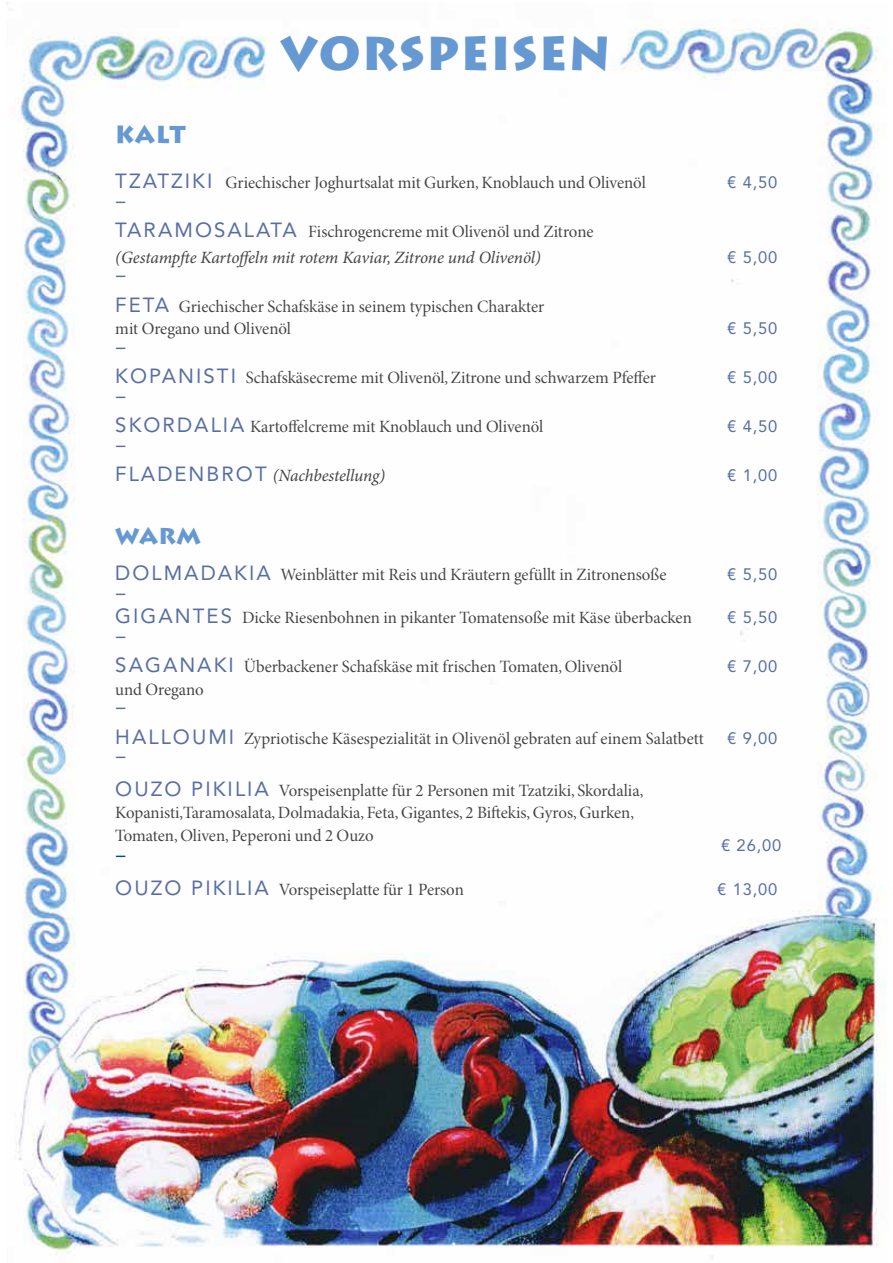
<style>
.page{position:relative;width:893px;height:1263px;background:#fff}
.page>*{position:absolute;margin:0;border:0;box-sizing:border-box;transform-origin:0 0}
.t1{font:900 46.5px "Austere Black S Si";letter-spacing:.025em;color:#6699d2}
.t2{font:900 24px "Austere Black S Si";color:#6699d2}
.t3{font:22.5px "Cambria";color:#586ea3}
.t4{font:900 22.5px "Austere Black S Si";color:#6699d2}
.t5{font:22.5px "Cambria";color:#004a8a}
.t6{font:17.25px/22.5px "Minion Pro Subh";color:#424242}
.t7{font:italic 17.25px "Minion Pro";letter-spacing:-.01em;color:#424242}
.t8{font:16.5px "Avenir";letter-spacing:.05em;color:#586ea3}
.s1{font-family:"Avenir";font-size:20.4px;color:#586ea3}
.s2{font-family:"Avenir";font-style:normal;font-size:20.4px;color:#586ea3}
</style>
<div class="page">
<img style="left:6px;top:3px;width:881px;height:1260px">
<h1 class="t1" style="left:280px;top:24px;width:332px">VORSPEISEN</h1>
<h2 class="t2" style="left:115px;top:120px;width:72px">KALT</h2>
<p class="t6" style="left:115px;top:172px;width:532px"><span class="s1">TZATZIKI</span> Griechischer Joghurtsalat mit Gurken, Knoblauch und Olivenöl</p>
<p class="t8" style="left:727px;top:173px;width:51px">€ 4,50</p>
<h3 class="t3" style="left:115px;top:187px;width:13px">–</h3>
<p class="t6" style="left:115px;top:221px;width:480px"><span class="s1">TARAMOSALATA</span> Fischrogencreme mit Olivenöl und Zitrone</p>
<p class="t7" style="left:115px;top:247px;width:427px">(Gestampfte Kartoffeln mit rotem Kaviar, Zitrone und Olivenöl)</p>
<p class="t8" style="left:727px;top:247px;width:51px">€ 5,00</p>
<h3 class="t3" style="left:115px;top:261px;width:13px">–</h3>
<p class="t6" style="left:115px;top:296px;width:430px"><span class="s1">FETA</span> Griechischer Schafskäse in seinem typischen Charakter mit Oregano und Olivenöl</p>
<p class="t8" style="left:727px;top:319px;width:51px">€ 5,50</p>
<h3 class="t3" style="left:115px;top:333px;width:13px">–</h3>
<p class="t6" style="left:115px;top:367px;width:542px"><span class="s1">KOPANISTI</span> Schafskäsecreme mit Olivenöl, Zitrone und schwarzem Pfeffer</p>
<p class="t8" style="left:727px;top:368px;width:51px">€ 5,00</p>
<h3 class="t3" style="left:115px;top:382px;width:13px">–</h3>
<p class="t6" style="left:115px;top:416px;width:430px"><span class="s1">SKORDALIA</span> Kartoffelcreme mit Knoblauch und Olivenöl</p>
<p class="t8" style="left:727px;top:417px;width:51px">€ 4,50</p>
<h3 class="t3" style="left:115px;top:431px;width:13px">–</h3>
<p class="t7" style="left:115px;top:465px;width:271px"><span class="s2">FLADENBROT</span> (Nachbestellung)</p>
<p class="t8" style="left:727px;top:466px;width:51px">€ 1,00</p>
<h3 class="t4" style="left:115px;top:522px;width:87px">WARM</h3>
<p class="t6" style="left:115px;top:564px;width:553px"><span class="s1">DOLMADAKIA</span> Weinblätter mit Reis und Kräutern gefüllt in Zitronensoße</p>
<p class="t8" style="left:727px;top:565px;width:51px">€ 5,50</p>
<h3 class="t3" style="left:115px;top:579px;width:13px">–</h3>
<p class="t6" style="left:115px;top:607px;width:578px"><span class="s1">GIGANTES</span> Dicke Riesenbohnen in pikanter Tomatensoße mit Käse überbacken</p>
<p class="t8" style="left:727px;top:608px;width:51px">€ 5,50</p>
<h3 class="t3" style="left:115px;top:622px;width:13px">–</h3>
<p class="t6" style="left:115px;top:656px;width:508px"><span class="s1">SAGANAKI</span> Überbackener Schafskäse mit frischen Tomaten, Olivenöl</p>
<p class="t8" style="left:727px;top:657px;width:51px">€ 7,00</p>
<p class="t6" style="left:115px;top:679px;width:90px">und Oregano</p>
<h3 class="t3" style="left:115px;top:693px;width:13px">–</h3>
<p class="t6" style="left:115px;top:728px;width:590px"><span class="s1">HALLOUMI</span> Zypriotische Käsespezialität in Olivenöl gebraten auf einem Salatbett</p>
<p class="t8" style="left:727px;top:729px;width:51px">€ 9,00</p>
<h3 class="t3" style="left:115px;top:742px;width:13px">–</h3>
<p class="t6" style="left:115px;top:780px;width:530px"><span class="s1">OUZO PIKILIA</span> Vorspeisenplatte für 2 Personen mit Tzatziki, Skordalia,<br>Kopanisti,Taramosalata, Dolmadakia, Feta, Gigantes, 2 Biftekis, Gyros, Gurken,<br>Tomaten, Oliven, Peperoni und 2 Ouzo</p>
<h3 class="t5" style="left:115px;top:841px;width:13px">–</h3>
<p class="t6" style="left:115px;top:879px;width:350px"><span class="s1">OUZO PIKILIA</span> Vorspeiseplatte für 1 Person</p>
<p class="t8" style="left:717px;top:880px;width:61px">€ 13,00</p>
<p class="t8" style="left:721px;top:836px;width:62px">€ 26,00</p>
</div>
